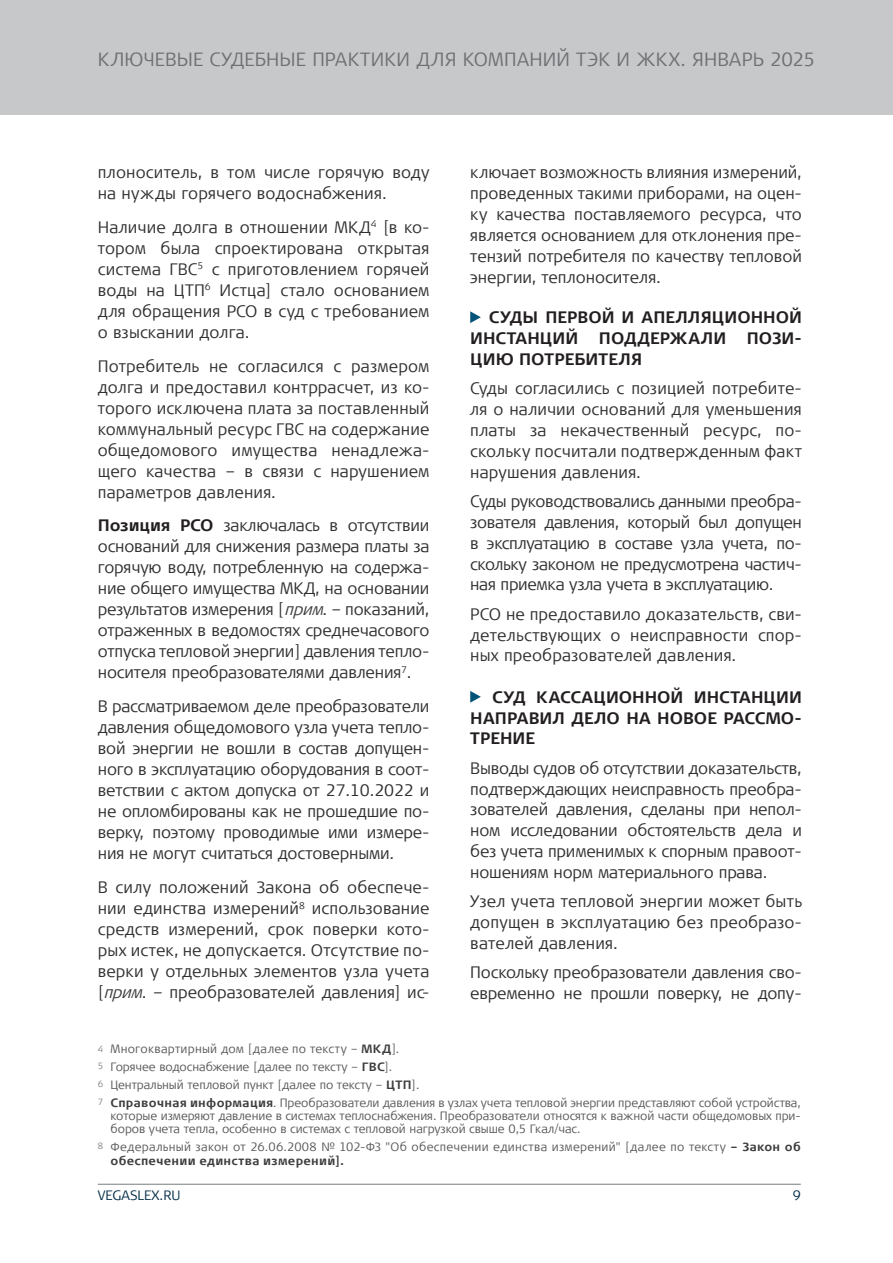
<style>
.page{position:relative;width:893px;height:1263px;background:#fff}
.page>*{position:absolute;margin:0;border:0;box-sizing:border-box;transform-origin:0 0}
.t1{font:300 19.05px "Signa Offc Pro";letter-spacing:.005em;color:#6f7073}
.t2{font:300 16.5px/21px "Signa Offc Pro";color:#312f30;text-align:justify}
.t3{font:700 16.5px/20.9px "Signa Offc Pro";color:#231f20}
.t4{font:300 13.5px "Signa Offc Pro";color:#032d49}
.t5{font:300 12px/13.2px "Signa Offc Pro";letter-spacing:-.005em;color:#57585a;text-align:justify}
.t6{font:300 12px/13.5px "Signa Offc Pro";letter-spacing:.02em;color:#57585a}
.t7{font:300 9px "Signa Offc Pro";color:#808285}
.s1{font-weight:700;color:#231f20}
.s2{font-style:italic;color:#3e3e3f}
.s3{font-weight:700;color:#3e3e3f}
</style>
<div class="page">
<div style="left:0;top:0;width:893px;height:115px;background:#c7c8ca"></div>
<hr style="left:98px;top:1184px;width:703px;height:1px;background:#797d7f">
<svg style="left:470px;top:311px;width:11px;height:12px"></svg>
<svg style="left:470px;top:691px;width:11px;height:12px"></svg>
<p class="t1" style="left:98px;top:46px;width:719px">КЛЮЧЕВЫЕ СУДЕБНЫЕ ПРАКТИКИ ДЛЯ КОМПАНИЙ ТЭК И ЖКХ. ЯНВАРЬ 2025</p>
<p class="t2" style="left:98px;top:161px;width:333px">плоноситель, в том числе горячую воду на нужды горячего водоснабжения.</p>
<p class="t2" style="left:98px;top:216px;width:333px">Наличие долга в отношении МКД<sup>4</sup> [в ко&shy;тором была спроектирована открытая система ГВС<sup>5</sup> с приготовлением горячей воды на ЦТП<sup>6</sup> Истца] стало основанием для обращения РСО в суд с требованием о взыскании долга.</p>
<p class="t2" style="left:98px;top:355px;width:333px">Потребитель не согласился с размером долга и предоставил контррасчет, из ко&shy;торого исключена плата за поставленный коммунальный ресурс ГВС на содержание общедомового имущества ненадлежа&shy;щего качества – в связи с нарушением параметров давления.</p>
<p class="t2" style="left:98px;top:514px;width:333px"><span class="s1">Позиция РСО</span> заключалась в отсутствии оснований для снижения размера платы за горячую воду, потребленную на содержа&shy;ние общего имущества МКД, на основании результатов измерения [<span class="s2">прим</span>. – показаний, отраженных в ведомостях среднечасового отпуска тепловой энергии] давления тепло&shy;носителя преобразователями давления<sup>7</sup>.</p>
<p class="t2" style="left:98px;top:695px;width:333px">В рассматриваемом деле преобразователи давления общедомового узла учета тепло&shy;вой энергии не вошли в состав допущен&shy;ного в эксплуатацию оборудования в соот&shy;ветствии с актом допуска от 27.10.2022 и не опломбированы как не прошедшие по&shy;верку, поэтому проводимые ими измере&shy;ния не могут считаться достоверными.</p>
<p class="t2" style="left:98px;top:876px;width:333px">В силу положений Закона об обеспече&shy;нии единства измерений<sup>8</sup> использование средств измерений, срок поверки кото&shy;рых истек, не допускается. Отсутствие по&shy;верки у отдельных элементов узла учета [<span class="s2">прим</span>. – преобразователей давления] ис-</p>
<p class="t2" style="left:470px;top:161px;width:333px">ключает возможность влияния измерений, проведенных такими приборами, на оцен&shy;ку качества поставляемого ресурса, что является основанием для отклонения пре&shy;тензий потребителя по качеству тепловой энергии, теплоносителя.</p>
<p class="t3" style="left:470px;top:306px;width:333px;text-indent:19px">СУДЫ ПЕРВОЙ И АПЕЛЛЯЦИОННОЙ<br>ИНСТАНЦИЙ</p>
<p class="t3" style="left:599px;top:327px;width:129px">ПОДДЕРЖАЛИ</p>
<p class="t3" style="left:747px;top:327px;width:57px">ПОЗИ-</p>
<p class="t3" style="left:470px;top:348px;width:174px">ЦИЮ ПОТРЕБИТЕЛЯ</p>
<p class="t2" style="left:470px;top:377px;width:333px">Суды согласились с позицией потребите&shy;ля о наличии оснований для уменьшения платы за некачественный ресурс, по&shy;скольку посчитали подтвержденным факт нарушения давления.</p>
<p class="t2" style="left:470px;top:490px;width:333px">Суды руководствовались данными преобра&shy;зователя давления, который был допущен в эксплуатацию в составе узла учета, по&shy;скольку законом не предусмотрена частич&shy;ная приемка узла учета в эксплуатацию.</p>
<p class="t2" style="left:470px;top:603px;width:333px">РСО не предоставило доказательств, сви&shy;детельствующих о неисправности спор&shy;ных преобразователей давления.</p>
<p class="t3" style="left:470px;top:686px;width:333px;text-align:justify;text-indent:22px">СУД КАССАЦИОННОЙ ИНСТАНЦИИ НАПРАВИЛ ДЕЛО НА НОВОЕ РАССМО-ТРЕНИЕ</p>
<p class="t2" style="left:470px;top:757px;width:333px">Выводы судов об отсутствии доказательств, подтверждающих неисправность преобра&shy;зователей давления, сделаны при непол&shy;ном исследовании обстоятельств дела и без учета применимых к спорным правоот&shy;ношениям норм материального права.</p>
<p class="t2" style="left:470px;top:890px;width:333px">Узел учета тепловой энергии может быть допущен в эксплуатацию без преобразо&shy;вателей давления.</p>
<p class="t2" style="left:470px;top:961px;width:333px">Поскольку преобразователи давления сво&shy;евременно не прошли поверку, не допу-</p>
<p class="t7" style="left:98px;top:1042px;width:7px">4</p>
<p class="t7" style="left:98px;top:1060px;width:7px">5</p>
<p class="t7" style="left:98px;top:1078px;width:7px">6</p>
<p class="t7" style="left:98px;top:1096px;width:7px">7</p>
<p class="t7" style="left:98px;top:1140px;width:7px">8</p>
<p class="t6" style="left:111px;top:1041px;width:290px">Многоквартирный дом [далее по тексту – <span class="s3">МКД</span>].</p>
<p class="t5" style="left:111px;top:1060px;width:283px">Горячее водоснабжение [далее по тексту – <span class="s3">ГВС</span>].</p>
<p class="t5" style="left:111px;top:1078px;width:310px">Центральный тепловой пункт [далее по тексту – <span class="s3">ЦТП</span>].</p>
<p class="t5" style="left:111px;top:1096px;width:692px"><span class="s3">Справочная информация</span>. Преобразователи давления в узлах учета тепловой энергии представляют собой устройства, которые измеряют давление в системах теплоснабжения. Преобразователи относятся к важной части общедомовых при&shy;боров учета тепла, особенно в системах с тепловой нагрузкой свыше 0,5 Гкал/час.</p>
<p class="t6" style="left:111px;top:1140px;width:692px">Федеральный закон от 26.06.2008 № 102-ФЗ "Об обеспечении единства измерений" [далее по тексту <span class="s3">– Закон об обеспечении единства измерений].</span></p>
<p class="t4" style="left:98px;top:1186px;width:84px">VEGASLEX.RU</p>
<p class="t4" style="left:793px;top:1185px;width:10px">9</p>
</div>
